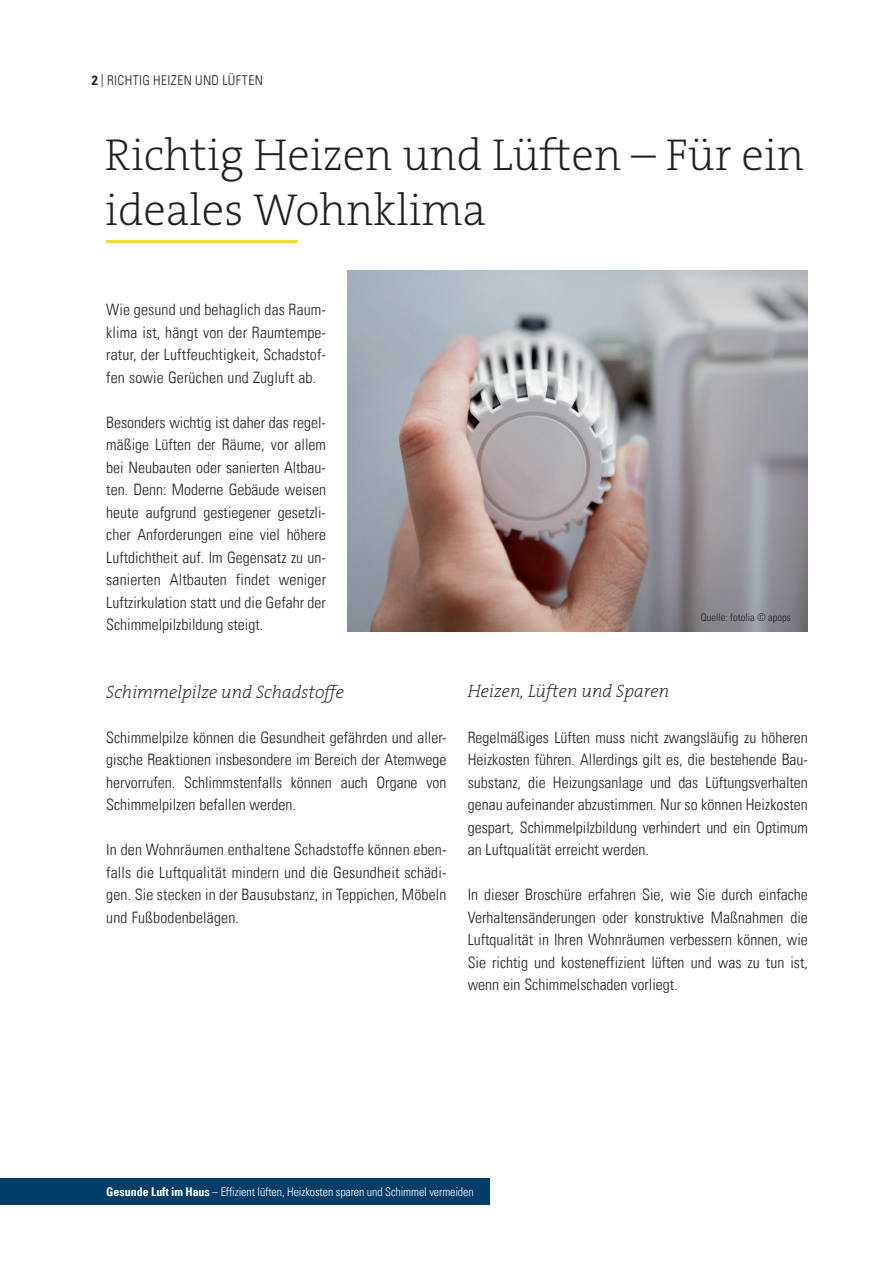
<style>
.page{position:relative;width:893px;height:1263px;background:#fff}
.page>*{position:absolute;margin:0;border:0;box-sizing:border-box;transform-origin:0 0}
.t1{font:45px/55.5px "The Serif HP2 Ex Lig";color:#231f20}
.t2{font:18px "The Serif HP2 Ex Lig IT";color:#231f20}
.t3{font:300 condensed 15.75px/22.5px "Univers LT";color:#231f20;text-align:justify}
.t4{font:300 condensed 13.5px "Univers LT";letter-spacing:.025em;color:#231f20}
.t5{font:300 condensed 12px "Univers LT";letter-spacing:-.01em;color:#fff}
.t6{font:300 condensed 10.5px "Univers LT";color:#231f20}
.s1{font-weight:700}
</style>
<div class="page">
<div style="left:0;top:1178px;width:489px;height:26px;background:#003e69"></div>
<hr style="left:106px;top:241px;width:192px;height:2px;background:#ffe101">
<img style="left:347px;top:271px;width:461px;height:360px">
<p class="t4" style="left:92px;top:72px;width:173px"><span class="s1">2</span> | RICHTIG HEIZEN UND LÜFTEN</p>
<h1 class="t1" style="left:105px;top:127px;width:701px">Richtig Heizen und Lüften – Für ein ideales Wohnklima</h1>
<p class="t3" style="left:106px;top:298px;width:221px">Wie gesund und behaglich das Raum&shy;klima ist, hängt von der Raumtempe&shy;ratur, der Luftfeuchtigkeit, Schadstof&shy;fen sowie Gerüchen und Zugluft ab.</p>
<p class="t3" style="left:106px;top:411px;width:221px">Besonders wichtig ist daher das regel&shy;mäßige Lüften der Räume, vor allem bei Neubauten oder sanierten Altbau&shy;ten. Denn: Moderne Gebäude weisen heute aufgrund gestiegener gesetzli&shy;cher Anforderungen eine viel höhere Luftdichtheit auf. Im Gegensatz zu un&shy;sanierten Altbauten findet weniger Luftzirkulation statt und die Gefahr der Schimmelpilzbildung steigt.</p>
<p class="t2" style="left:106px;top:680px;width:239px">Schimmelpilze und Schadstoffe</p>
<p class="t3" style="left:106px;top:726px;width:342px">Schimmelpilze können die Gesundheit gefährden und aller&shy;gische Reaktionen insbesondere im Bereich der Atemwege hervorrufen. Schlimmstenfalls können auch Organe von Schimmelpilzen befallen werden.</p>
<p class="t3" style="left:106px;top:838px;width:342px">In den Wohnräumen enthaltene Schadstoffe können eben&shy;falls die Luftqualität mindern und die Gesundheit schädi&shy;gen. Sie stecken in der Bausubstanz, in Teppichen, Möbeln und Fußbodenbelägen.</p>
<p class="t6" style="left:701px;top:611px;width:92px">Quelle: fotolia © apops</p>
<p class="t2" style="left:468px;top:680px;width:203px">Heizen, Lüften und Sparen</p>
<p class="t3" style="left:468px;top:726px;width:342px">Regelmäßiges Lüften muss nicht zwangsläufig zu höheren Heizkosten führen. Allerdings gilt es, die bestehende Bau&shy;substanz, die Heizungsanlage und das Lüftungsverhalten genau aufeinander abzustimmen. Nur so können Heizkosten gespart, Schimmelpilzbildung verhindert und ein Optimum an Luftqualität erreicht werden.</p>
<p class="t3" style="left:468px;top:883px;width:342px">In dieser Broschüre erfahren Sie, wie Sie durch einfache Verhaltensänderungen oder konstruktive Maßnahmen die Luftqualität in Ihren Wohnräumen verbessern können, wie Sie richtig und kosteneffizient lüften und was zu tun ist, wenn ein Schimmelschaden vorliegt.</p>
<p class="t5" style="left:106px;top:1184px;width:369px"><span class="s1">Gesunde Luft im Haus</span> – Effizient lüften, Heizkosten sparen und Schimmel vermeiden</p>
</div>
